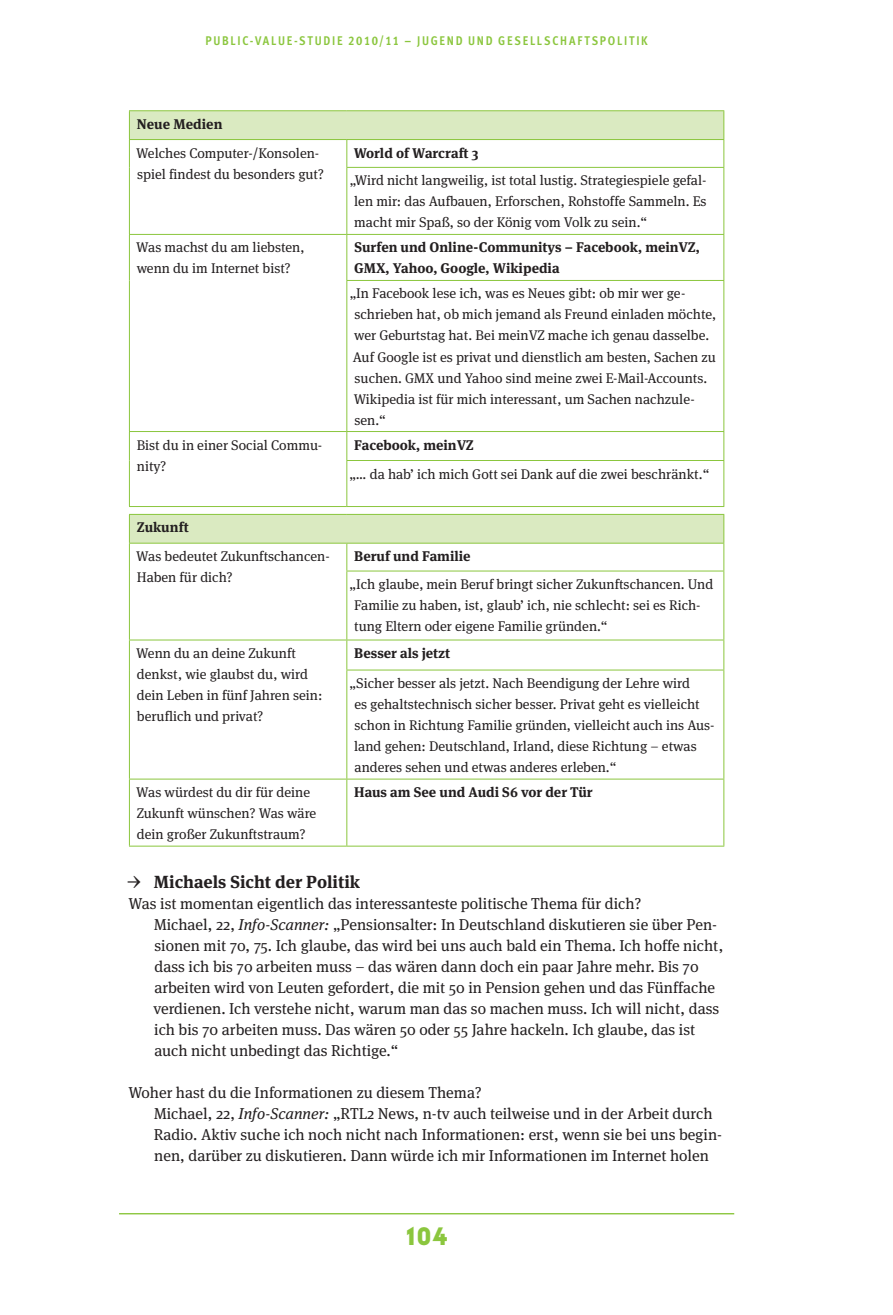
<style>
.page{position:relative;width:893px;height:1315px;background:#fff}
.page>*{position:absolute;margin:0;border:0;box-sizing:border-box;transform-origin:0 0}
.t1{font:28px "Bonn Bold Caps";color:#8bc63e}
.t2{font:700 17.5px "Meta Serif Pro";color:#231f20}
.t3{font:15.75px/21px "Meta Serif Pro";color:#231f20}
.t4{font:14px/21px "Meta Serif Pro";color:#231f20}
.t5{font:700 14px/21px "Meta Serif Pro";color:#231f20}
.t6{font:12.6px "Meta Cond Bold LF";letter-spacing:.135em;color:#8bc63e}
.s1{font-weight:700}
.s2{font-style:italic}
</style>
<div class="page">
<hr style="left:119px;top:1213px;width:615px;height:1px;background:#8bc63e">
<div style="left:129px;top:111px;width:595px;height:29px;background:#daeac1"></div>
<hr style="left:129px;top:110px;width:218px;height:1px;background:#8bc63e">
<hr style="left:347px;top:110px;width:377px;height:1px;background:#8bc63e">
<hr style="left:129px;top:139px;width:218px;height:1px;background:#8bc63e">
<svg style="left:129px;top:111px;width:1px;height:56px"></svg>
<hr style="left:347px;top:139px;width:377px;height:1px;background:#8bc63e">
<svg style="left:346px;top:140px;width:1px;height:27px"></svg>
<svg style="left:723px;top:111px;width:1px;height:56px"></svg>
<hr style="left:129px;top:167px;width:1px;height:67px;background:#8bc63e">
<hr style="left:346px;top:167px;width:378px;height:1px;background:#8bc63e">
<hr style="left:346px;top:168px;width:1px;height:66px;background:#8bc63e">
<hr style="left:723px;top:168px;width:1px;height:66px;background:#8bc63e">
<hr style="left:129px;top:234px;width:218px;height:1px;background:#8bc63e">
<hr style="left:129px;top:235px;width:1px;height:45px;background:#8bc63e">
<hr style="left:347px;top:234px;width:377px;height:1px;background:#8bc63e">
<hr style="left:346px;top:235px;width:1px;height:45px;background:#8bc63e">
<hr style="left:723px;top:235px;width:1px;height:45px;background:#8bc63e">
<hr style="left:129px;top:280px;width:1px;height:151px;background:#8bc63e">
<hr style="left:346px;top:280px;width:378px;height:1px;background:#8bc63e">
<hr style="left:346px;top:281px;width:1px;height:150px;background:#8bc63e">
<hr style="left:723px;top:281px;width:1px;height:150px;background:#8bc63e">
<hr style="left:129px;top:431px;width:218px;height:1px;background:#8bc63e">
<svg style="left:129px;top:432px;width:1px;height:28px"></svg>
<hr style="left:347px;top:431px;width:377px;height:1px;background:#8bc63e">
<svg style="left:346px;top:432px;width:1px;height:28px"></svg>
<svg style="left:723px;top:432px;width:1px;height:28px"></svg>
<hr style="left:129px;top:460px;width:1px;height:46px;background:#8bc63e">
<hr style="left:346px;top:460px;width:378px;height:1px;background:#8bc63e">
<hr style="left:346px;top:461px;width:1px;height:45px;background:#8bc63e">
<hr style="left:723px;top:461px;width:1px;height:45px;background:#8bc63e">
<hr style="left:129px;top:506px;width:218px;height:1px;background:#8bc63e">
<hr style="left:347px;top:506px;width:377px;height:1px;background:#8bc63e">
<div style="left:129px;top:514px;width:595px;height:29px;background:#daeac1"></div>
<hr style="left:129px;top:514px;width:218px;height:1px;background:#8bc63e">
<hr style="left:347px;top:514px;width:377px;height:1px;background:#8bc63e">
<hr style="left:129px;top:543px;width:218px;height:1px;background:#8bc63e">
<svg style="left:129px;top:515px;width:1px;height:56px"></svg>
<hr style="left:347px;top:543px;width:377px;height:1px;background:#8bc63e">
<svg style="left:346px;top:543px;width:1px;height:27px"></svg>
<svg style="left:723px;top:515px;width:1px;height:55px"></svg>
<hr style="left:129px;top:571px;width:1px;height:68px;background:#8bc63e">
<hr style="left:346px;top:570px;width:378px;height:1px;background:#8bc63e">
<hr style="left:346px;top:571px;width:1px;height:68px;background:#8bc63e">
<hr style="left:723px;top:571px;width:1px;height:68px;background:#8bc63e">
<hr style="left:129px;top:639px;width:218px;height:1px;background:#8bc63e">
<hr style="left:129px;top:640px;width:1px;height:30px;background:#8bc63e">
<hr style="left:347px;top:639px;width:377px;height:1px;background:#8bc63e">
<svg style="left:346px;top:640px;width:1px;height:29px"></svg>
<svg style="left:723px;top:640px;width:1px;height:29px"></svg>
<hr style="left:129px;top:670px;width:1px;height:108px;background:#8bc63e">
<hr style="left:346px;top:669px;width:378px;height:1px;background:#8bc63e">
<hr style="left:346px;top:670px;width:1px;height:108px;background:#8bc63e">
<hr style="left:723px;top:670px;width:1px;height:108px;background:#8bc63e">
<hr style="left:129px;top:778px;width:218px;height:1px;background:#8bc63e">
<hr style="left:129px;top:779px;width:1px;height:66px;background:#8bc63e">
<hr style="left:347px;top:778px;width:377px;height:1px;background:#8bc63e">
<hr style="left:346px;top:779px;width:1px;height:66px;background:#8bc63e">
<hr style="left:723px;top:779px;width:1px;height:66px;background:#8bc63e">
<hr style="left:129px;top:845px;width:218px;height:1px;background:#8bc63e">
<hr style="left:347px;top:845px;width:377px;height:1px;background:#8bc63e">
<p class="t6" style="left:205px;top:33px;width:418px">PUBLIC-VALUE-STUDIE 2010/11 – JUGEND UND GESELL SCHAFTSPOLITI</p>
<p class="t6" style="left:641px;top:33px;width:8px">K</p>
<p class="t5" style="left:137px;top:112px;width:87px">Neue Medien</p>
<p class="t4" style="left:136px;top:141px;width:189px">Welches Computer-/Konsolen&shy;spiel findest du besonders gut?</p>
<p class="t5" style="left:354px;top:141px;width:126px">World of Warcraft 3</p>
<p class="t4" style="left:354px;top:169px;width:354px;text-align:justify;text-indent:-5px">„Wird nicht langweilig, ist total lustig. Strategiespiele gefal&shy;len mir: das Aufbauen, Erforschen, Rohstoffe Sammeln. Es macht mir Spaß, so der König vom Volk zu sein.“</p>
<p class="t4" style="left:136px;top:236px;width:170px">Was machst du am liebsten, wenn du im Internet bist?</p>
<p class="t5" style="left:354px;top:236px;width:347px">Surfen und Online-Communitys – Facebook, meinVZ,<br>GMX, Yahoo, Google, Wikipedia</p>
<p class="t4" style="left:350px;top:282px;width:368px">„In Facebook lese ich, was es Neues gibt: ob mir wer ge&shy;schrieben hat, ob mich jemand als Freund einladen möchte, wer Geburtstag hat. Bei meinVZ mache ich genau dasselbe.<br>Auf Google ist es privat und dienstlich am besten, Sachen zu suchen. GMX und Yahoo sind meine zwei E-Mail-Accounts.<br>Wikipedia ist für mich interessant, um Sachen nachzule&shy;sen.“</p>
<p class="t4" style="left:137px;top:433px;width:187px">Bist du in einer Social Commu&shy;nity?</p>
<p class="t4" style="left:350px;top:429px;width:361px;line-height:29.1px;text-indent:5px"><span class="s1">Facebook, meinVZ<br></span>„<span class="s2">…</span> da hab’ ich mich Gott sei Dank auf die zwei beschränkt.“</p>
<p class="t5" style="left:137px;top:516px;width:53px">Zukunft</p>
<p class="t4" style="left:136px;top:545px;width:195px">Was bedeutet Zukunftschancen-<br>Haben für dich?</p>
<p class="t5" style="left:354px;top:544px;width:118px">Beruf und Familie</p>
<p class="t4" style="left:354px;top:573px;width:361px;text-indent:-5px">„Ich glaube, mein Beruf bringt sicher Zukunftschancen. Und<br>Familie zu haben, ist, glaub’ ich, nie schlecht: sei es Rich&shy;tung Eltern oder eigene Familie gründen.“</p>
<p class="t4" style="left:136px;top:642px;width:188px">Wenn du an deine Zukunft denkst, wie glaubst du, wird dein Leben in fünf Jahren sein: beruflich und privat?</p>
<p class="t5" style="left:354px;top:641px;width:97px">Besser als jetzt</p>
<p class="t4" style="left:354px;top:672px;width:362px;text-indent:-5px">„Sicher besser als jetzt. Nach Beendigung der Lehre wird<br>es gehaltstechnisch sicher besser. Privat geht es vielleicht schon in Richtung Familie gründen, vielleicht auch ins Aus&shy;land gehen: Deutschland, Irland, diese Richtung – etwas anderes sehen und etwas anderes erleben.“</p>
<p class="t4" style="left:136px;top:781px;width:182px">Was würdest du dir für deine<br>Zukunft wünschen? Was wäre dein großer Zukunftstraum?</p>
<p class="t5" style="left:354px;top:780px;width:240px">Haus am See und Audi S6 vor der Tür</p>
<p class="t2" style="left:127px;top:867px;width:234px">→ Michaels Sicht der Politik</p>
<p class="t3" style="left:153px;top:892px;width:571px;text-indent:-25px">Was ist momentan eigentlich das interessanteste politische Thema für dich?<br>Michael, 22, <span class="s2">Info-Scanner:</span> „Pensionsalter: In Deutschland diskutieren sie über Pen&shy;sionen mit 70, 75. Ich glaube, das wird bei uns auch bald ein Thema. Ich hoffe nicht, dass ich bis 70 arbeiten muss – das wären dann doch ein paar Jahre mehr. Bis 70 arbeiten wird von Leuten gefordert, die mit 50 in Pension gehen und das Fünffache verdienen. Ich verstehe nicht, warum man das so machen muss. Ich will nicht, dass ich bis 70 arbeiten muss. Das wären 50 oder 55 Jahre hackeln. Ich glaube, das ist auch nicht unbedingt das Richtige.“</p>
<p class="t3" style="left:154px;top:1080px;width:570px;text-indent:-25px">Woher hast du die Informationen zu diesem Thema?<br>Michael, 22, <span class="s2">Info-Scanner:</span> „RTL2 News, n-tv auch teilweise und in der Arbeit durch Radio. Aktiv suche ich noch nicht nach Informationen: erst, wenn sie bei uns begin&shy;nen, darüber zu diskutieren. Dann würde ich mir Informationen im Internet holen</p>
<h1 class="t1" style="left:406px;top:1221px;width:42px">104</h1>
</div>
